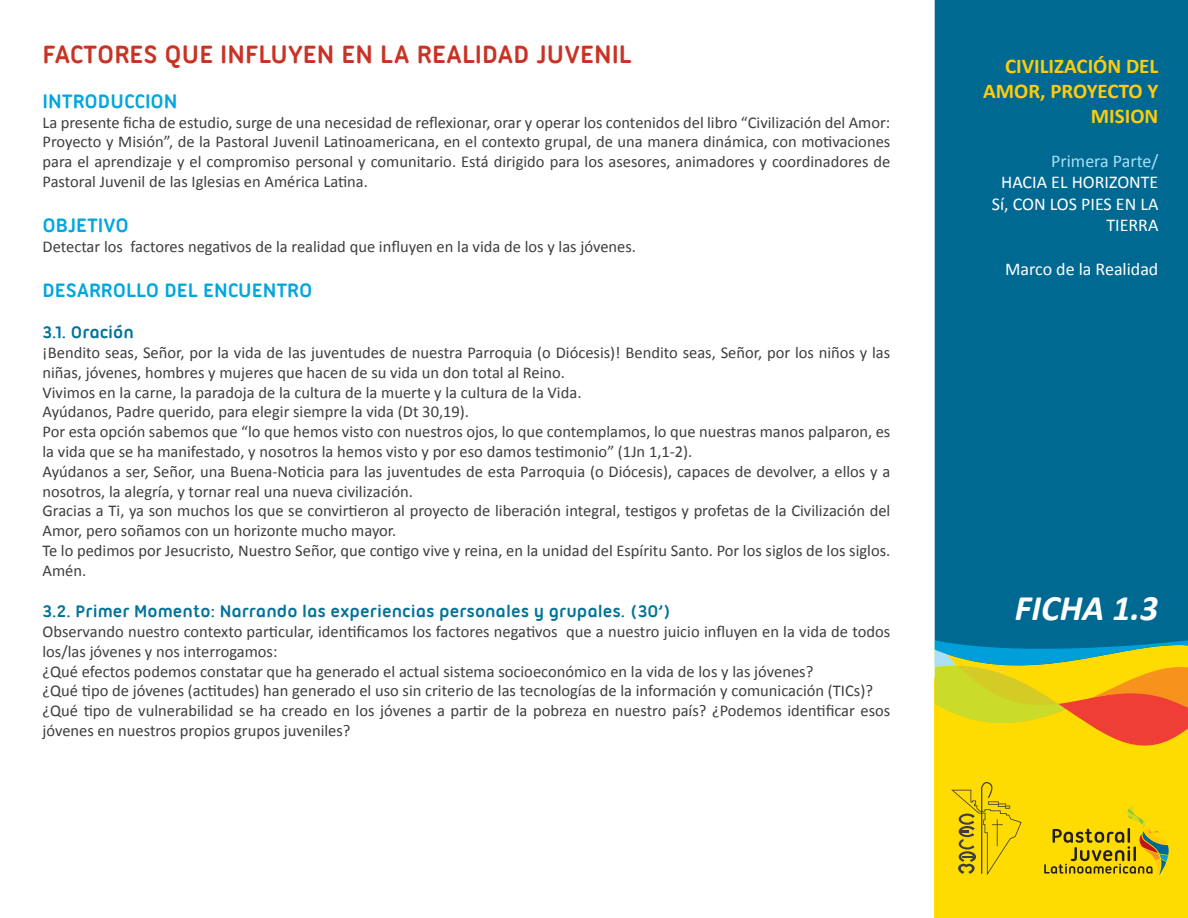
<style>
.page{position:relative;width:1188px;height:918px;background:#fff}
.page>*{position:absolute;margin:0;border:0;box-sizing:border-box;transform-origin:0 0}
.t1{font:italic 700 36px "Calibri";color:#fff}
.titulos{font:700 27px "Ubuntu Titling";color:#c93325}
.subtitulos{font:700 21px "Ubuntu Titling";color:#00a6de}
.t2{font:700 21px/25.2px "Calibri";color:#fecb0e;text-align:right}
.subtitulo_3{font:700 18px "Ubuntu Titling";color:#00739a}
.t3{font:18px/21.6px "Calibri";color:#fff;text-align:right}
.t4{font:18px "Calibri";color:#aae0f9}
.texto{font:16.5px/19.8px "Calibri";color:#3e3e3f}
</style>
<div class="page">
<div style="left:935px;top:678px;width:253px;height:240px;background:#ffdc01"></div>
<div style="left:935px;top:0;width:253px;height:640px;background:#006991"></div>
<svg style="left:935px;top:640px;width:253px;height:106px"></svg>
<svg style="left:951px;top:782px;width:71px;height:93px"></svg>
<svg style="left:1044px;top:805px;width:125px;height:70px"></svg>
<p class="titulos" style="left:43px;top:38px;width:591px">FACTORES QUE INFLUYEN EN LA REALIDAD JUVENIL</p>
<p class="subtitulos" style="left:43px;top:89px;width:137px">INTRODUCCION</p>
<p class="texto" style="left:43px;top:111px;width:849px;text-align:justify">La presente ficha de estudio, surge de una necesidad de reflexionar, orar y operar los contenidos del libro “Civilización del Amor:<br>Proyecto y Misión”, de la Pastoral Juvenil Latinoamericana, en el contexto grupal, de una manera dinámica, con motivaciones para el aprendizaje y el compromiso personal y comunitario. Está dirigido para los asesores, animadores y coordinadores de Pastoral Juvenil de las Iglesias en América Latina.</p>
<p class="subtitulos" style="left:43px;top:213px;width:88px">OBJETIVO</p>
<p class="texto" style="left:43px;top:236px;width:595px">Detectar los factores negativos de la realidad que influyen en la vida de los y las jóvenes.</p>
<p class="subtitulos" style="left:43px;top:278px;width:272px">DESARROLLO DEL ENCUENTRO</p>
<p class="subtitulo_3" style="left:43px;top:322px;width:93px">3.1. Oración</p>
<p class="texto" style="left:43px;top:342px;width:849px">¡Bendito seas, Señor, por la vida de las juventudes de nuestra Parroquia (o Diócesis)! Bendito seas, Señor, por los niños y las niñas, jóvenes, hombres y mujeres que hacen de su vida un don total al Reino.</p>
<p class="texto" style="left:43px;top:381px;width:540px">Vivimos en la carne, la paradoja de la cultura de la muerte y la cultura de la Vida.</p>
<p class="texto" style="left:43px;top:401px;width:428px">Ayúdanos, Padre querido, para elegir siempre la vida (Dt 30,19).</p>
<p class="texto" style="left:43px;top:421px;width:849px">Por esta opción sabemos que “lo que hemos visto con nuestros ojos, lo que contemplamos, lo que nuestras manos palparon, es la vida que se ha manifestado, y nosotros la hemos visto y por eso damos testimonio” (1Jn 1,1-2).</p>
<p class="texto" style="left:43px;top:461px;width:849px">Ayúdanos a ser, Señor, una Buena-Noticia para las juventudes de esta Parroquia (o Diócesis), capaces de devolver, a ellos y a nosotros, la alegría, y tornar real una nueva civilización.</p>
<p class="texto" style="left:43px;top:500px;width:849px">Gracias a Ti, ya son muchos los que se convirtieron al proyecto de liberación integral, testigos y profetas de la Civilización del<br>Amor, pero soñamos con un horizonte mucho mayor.</p>
<p class="texto" style="left:43px;top:540px;width:849px">Te lo pedimos por Jesucristo, Nuestro Señor, que contigo vive y reina, en la unidad del Espíritu Santo. Por los siglos de los siglos.</p>
<p class="texto" style="left:43px;top:560px;width:45px">Amén.</p>
<p class="subtitulo_3" style="left:43px;top:601px;width:630px">3.2. Primer Momento: Narrando las experiencias personales y grupales. (30’)</p>
<p class="texto" style="left:43px;top:621px;width:849px">Observando nuestro contexto particular, identificamos los factores negativos que a nuestro juicio influyen en la vida de todos los/las jóvenes y nos interrogamos:</p>
<p class="texto" style="left:43px;top:660px;width:772px">¿Qué efectos podemos constatar que ha generado el actual sistema socioeconómico en la vida de los y las jóvenes?</p>
<p class="texto" style="left:43px;top:680px;width:832px">¿Qué tipo de jóvenes (actitudes) han generado el uso sin criterio de las tecnologías de la información y comunicación (TICs)?</p>
<p class="texto" style="left:43px;top:700px;width:849px">¿Qué tipo de vulnerabilidad se ha creado en los jóvenes a partir de la pobreza en nuestro país? ¿Podemos identificar esos jóvenes en nuestros propios grupos juveniles?</p>
<p class="t2" style="left:983px;top:52px;width:177px">CIVILIZACIÓN DEL<br>AMOR, PROYECTO Y<br>MISION</p>
<p class="t4" style="left:1051px;top:149px;width:109px">Primera Parte/</p>
<p class="t3" style="left:992px;top:171px;width:168px">HACIA EL HORIZONTE<br>Sí, CON LOS PIES EN LA<br>TIERRA</p>
<p class="t3" style="left:1005px;top:257px;width:155px">Marco de la Realidad</p>
<h1 class="t1" style="left:1015px;top:586px;width:145px">FICHA 1.3</h1>
</div>
